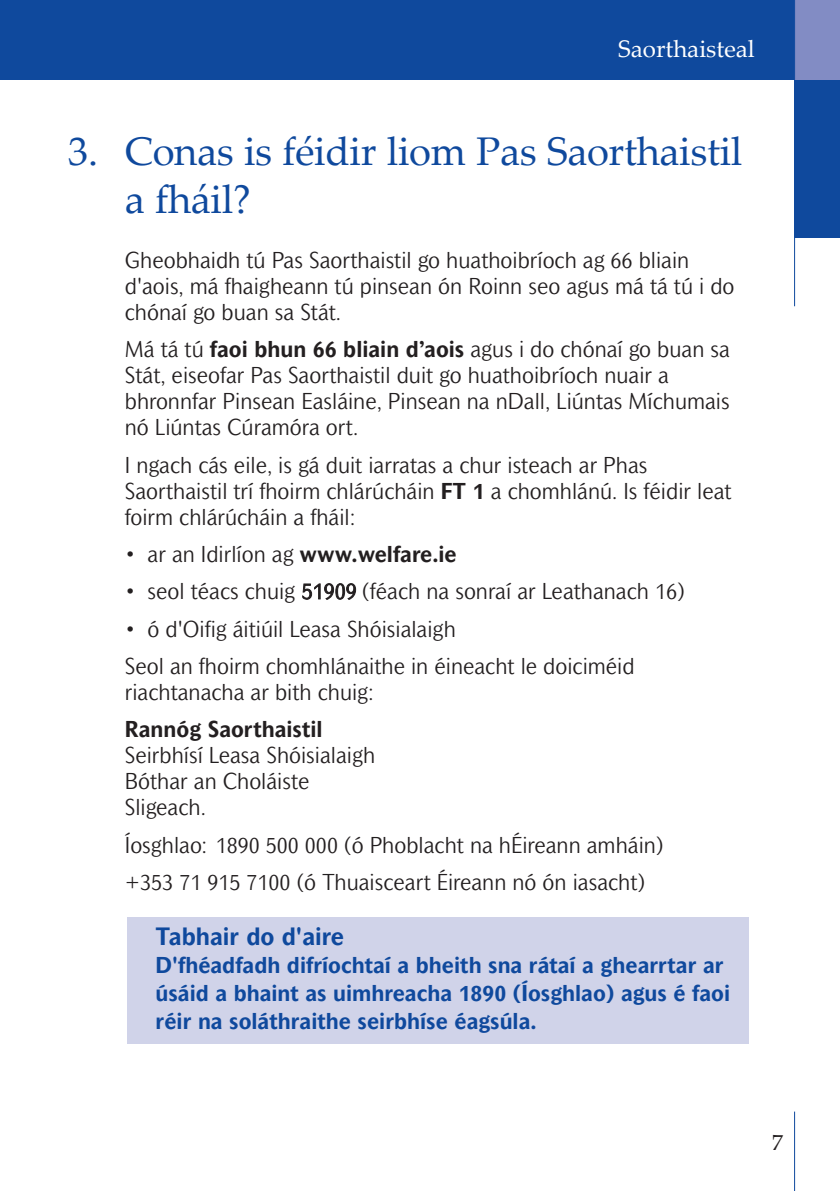
<style>
.page{position:relative;width:840px;height:1191px;background:#fff}
.page>*{position:absolute;margin:0;border:0;box-sizing:border-box;transform-origin:0 0}
.t1{font:40px/48px "Palatino Linotype";letter-spacing:-.01em;color:#0f499d}
.t2{font:700 24px "Mahsuri Sans";color:#0f499d}
.t3{font:24px "Palatino Linotype";color:#fff}
.t4{font:300 22px/26px "Mahsuri Sans";color:#231f20}
.t5{font:700 22px/28px "Mahsuri Sans";color:#0f499d}
.t6{font:700 22px "Mahsuri Sans";color:#231f20}
.t7{font:22px "Palatino Linotype";color:#231f20}
.s1{font-weight:700}
</style>
<div class="page">
<div style="left:0;top:0;width:794px;height:79px;background:#0f499d"></div>
<div style="left:794px;top:79px;width:45px;height:159px;background:#0f499d"></div>
<hr style="left:793px;top:1111px;width:1px;height:80px;background:#0f499d">
<div style="left:794px;top:0;width:45px;height:79px;background:#828cc4"></div>
<hr style="left:793px;top:0;width:1px;height:306px;background:#0f499d">
<div style="left:127px;top:916px;width:621px;height:127px;background:#d0d3e9"></div>
<p class="t3" style="left:618px;top:32px;width:138px">Saorthaisteal</p>
<h1 class="t1" style="left:125px;top:126px;width:619px;text-indent:-57px">3. Conas is féidir liom Pas Saorthaistil a fháil?</h1>
<p class="t4" style="left:125px;top:248px;width:611px">Gheobhaidh tú Pas Saorthaistil go huathoibríoch ag 66 bliain d'aois, má fhaigheann tú pinsean ón Roinn seo agus má tá tú i do chónaí go buan sa Stát.</p>
<p class="t4" style="left:125px;top:338px;width:606px">Má tá tú <span class="s1">faoi bhun 66 bliain d’aois</span> agus i do chónaí go buan sa Stát, eiseofar Pas Saorthaistil duit go huathoibríoch nuair a bhronnfar Pinsean Easláine, Pinsean na nDall, Liúntas Míchumais nó Liúntas Cúramóra ort.</p>
<p class="t4" style="left:125px;top:453px;width:608px">I ngach cás eile, is gá duit iarratas a chur isteach ar Phas<br>Saorthaistil trí fhoirm chlárúcháin <span class="s1">FT 1</span> a chomhlánú. Is féidir leat foirm chlárúcháin a fháil:</p>
<p class="t4" style="left:125px;top:543px;width:333px">• ar an Idirlíon ag <span class="s1">www.welfare.ie</span></p>
<p class="t4" style="left:125px;top:580px;width:561px">• seol téacs chuig 51909 (féach na sonraí ar Leathanach 16)</p>
<p class="t4" style="left:125px;top:611px;width:511px;line-height:37.4px">• ó d'Oifig áitiúil Leasa Shóisialaigh<br>Seol an fhoirm chomhlánaithe in éineacht le doiciméid</p>
<p class="t4" style="left:125px;top:681px;width:250px">riachtanacha ar bith chuig:</p>
<p class="t6" style="left:125px;top:721px;width:199px">Rannóg Saorthaistil</p>
<p class="t4" style="left:125px;top:744px;width:252px">Seirbhísí Leasa Shóisialaigh<br>Bóthar an Choláiste<br>Sligeach.</p>
<p class="t4" style="left:125px;top:827px;width:540px;line-height:37.4px">Íosghlao: 1890 500 000 (ó Phoblacht na hÉireann amháin) +353 71 915 7100 (ó Thuaisceart Éireann nó ón iasacht)</p>
<p class="t2" style="left:155px;top:927px;width:190px">Tabhair do d'aire</p>
<p class="t5" style="left:155px;top:953px;width:576px">D'fhéadfadh difríochtaí a bheith sna rátaí a ghearrtar ar úsáid a bhaint as uimhreacha 1890 (Íosghlao) agus é faoi réir na soláthraithe seirbhíse éagsúla.</p>
<p class="t7" style="left:771px;top:1127px;width:12px">7</p>
</div>
